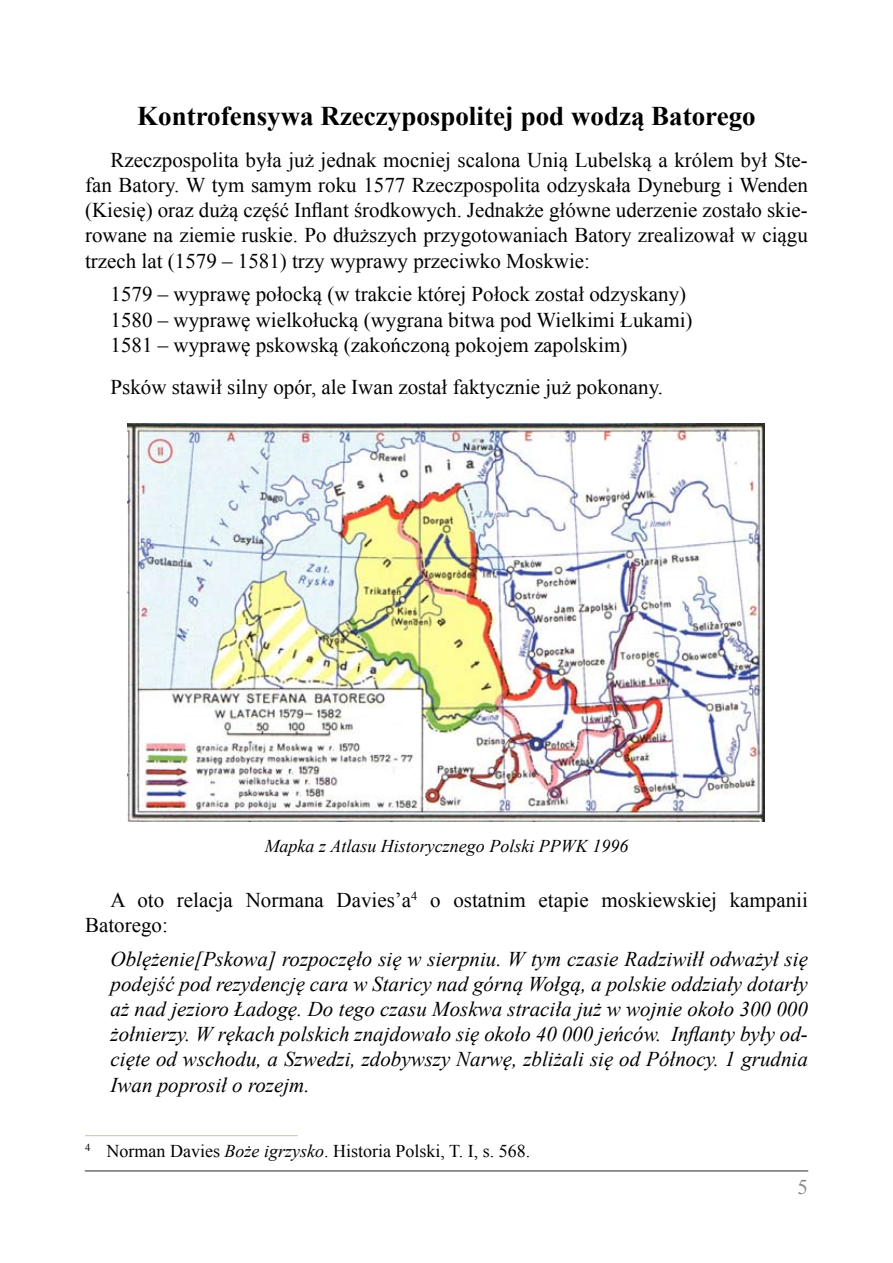
<style>
.page{position:relative;width:893px;height:1263px;background:#fff}
.page>*{position:absolute;margin:0;border:0;box-sizing:border-box;transform-origin:0 0}
.t1{font:700 27px "Times New Roman";color:#000}
.t2{font:21px/25.2px "Times New Roman";color:#000}
.t3{font:italic 21px/25.2px "Times New Roman";color:#000;text-align:justify}
.t4{font:21px "Times New Roman";color:#87888a}
.t5{font:18px "Times New Roman";color:#000}
.t6{font:italic 18px "Times New Roman";color:#000}
.s1{font-style:italic}
</style>
<div class="page">
<hr style="left:85px;top:1170px;width:723px;height:1px;background:#87888a">
<img style="left:128px;top:423px;width:637px;height:398px">
<hr style="left:85px;top:1135px;width:213px;height:1px;background:#c6c3ac">
<p class="t1" style="left:137px;top:97px;width:620px">Kontrofensywa Rzeczypospolitej pod wodzą Batorego</p>
<p class="t2" style="left:85px;top:147px;width:724px;text-align:justify;text-indent:26px">Rzeczpospolita była już jednak mocniej scalona Unią Lubelską a królem był Ste&shy;fan Batory. W tym samym roku 1577 Rzeczpospolita odzyskała Dyneburg i Wenden (Kiesię) oraz dużą część Inflant środkowych. Jednakże główne uderzenie zostało skie&shy;rowane na ziemie ruskie. Po dłuższych przygotowaniach Batory zrealizował w ciągu trzech lat (1579 – 1581) trzy wyprawy przeciwko Moskwie:</p>
<p class="t2" style="left:111px;top:281px;width:583px">1579 – wyprawę połocką (w trakcie której Połock został odzyskany)<br>1580 – wyprawę wielkołucką (wygrana bitwa pod Wielkimi Łukami)<br>1581 – wyprawę pskowską (zakończoną pokojem zapolskim)</p>
<p class="t2" style="left:111px;top:374px;width:554px">Psków stawił silny opór, ale Iwan został faktycznie już pokonany.</p>
<p class="t6" style="left:265px;top:833px;width:365px">Mapka z Atlasu Historycznego Polski PPWK 1996</p>
<p class="t2" style="left:85px;top:887px;width:724px;text-indent:26px">A oto relacja Normana Davies’a<sup>4</sup> o ostatnim etapie moskiewskiej kampanii<br>Batorego:</p>
<p class="t3" style="left:111px;top:945px;width:699px">Oblężenie[Pskowa] rozpoczęło się w sierpniu. W tym czasie Radziwiłł odważył się podejść pod rezydencję cara w Staricy nad górną Wołgą, a polskie oddziały dotarły aż nad jezioro Ładogę. Do tego czasu Moskwa straciła już w wojnie około 300 000 żołnierzy. W rękach polskich znajdowało się około 40 000 jeńców. Inflanty były od&shy;cięte od wschodu, a Szwedzi, zdobywszy Narwę, zbliżali się od Północy. 1 grudnia Iwan poprosił o rozejm.</p>
<p class="t5" style="left:85px;top:1138px;width:447px"><sup>4</sup> Norman Davies <span class="s1">Boże igrzysko</span>. Historia Polski, T. I, s. 568.</p>
<p class="t4" style="left:797px;top:1173px;width:12px">5</p>
</div>
